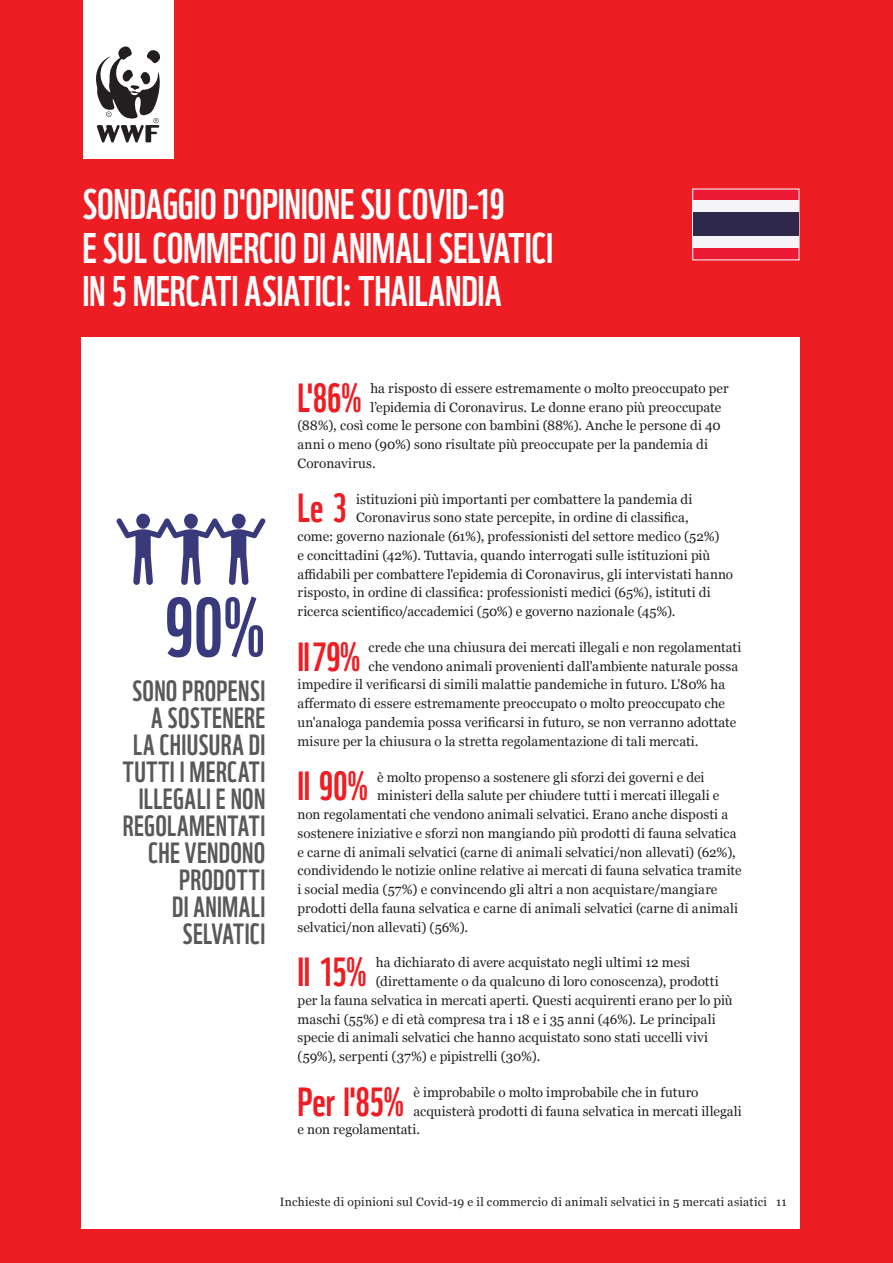
<style>
.page{position:relative;width:893px;height:1263px;background:#ee1d23}
.page>*{position:absolute;margin:0;border:0;box-sizing:border-box;transform-origin:0 0}
.A4_Italic_quotes_r{font:81px "WWF";color:#383a7c}
.A4_changeable_head{font:41.7px/43.5px "WWF";letter-spacing:-.01em;color:#fff}
._2016_Footnotes_text{font:39.6px "WWF";letter-spacing:-.01em;color:#ee1d23}
.A4_Italic_quotes_r-2{font:28.5px/27px "WWF";letter-spacing:.015em;color:#57585a;text-align:right}
._2016_Footnotes_text-2{font:13.5px "Georgia";letter-spacing:.005em;color:#231f20}
.A4_Folio_page_no_s{font:12px "Georgia";letter-spacing:.025em;color:#231f20}
</style>
<div class="page">
<div style="left:81px;top:338px;width:718px;height:891px;background:#fff"></div>
<div style="left:136px;top:514px;width:14px;height:15px;background:#383a7c;border-radius:50%"></div>
<div style="left:232px;top:514px;width:14px;height:15px;background:#383a7c;border-radius:50%"></div>
<div style="left:184px;top:514px;width:14px;height:15px;background:#383a7c;border-radius:50%"></div>
<svg style="left:116px;top:518px;width:150px;height:67px"></svg>
<div style="left:692px;top:189px;width:107px;height:71px;background:#ed1a36"></div>
<div style="left:693px;top:201px;width:106px;height:47px;background:#f5f5f7"></div>
<div style="left:693px;top:213px;width:105px;height:23px;background:#2e294a"></div>
<div style="left:83px;top:0;width:91px;height:159px;background:#fff"></div>
<svg style="left:96px;top:46px;width:65px;height:97px"></svg>
<p class="A4_changeable_head" style="left:82px;top:178px;width:472px">SONDAGGIO D'OPINIONE SU COVID-19<br>E SUL COMMERCIO DI ANIMALI SELVATICI<br>IN 5 MERCATI ASIATICI: THAILANDIA</p>
<p class="A4_Italic_quotes_r" style="left:164px;top:564px;width:103px">90%</p>
<p class="A4_Italic_quotes_r-2" style="left:123px;top:674px;width:144px">SONO PROPENSI<br>A SOSTENERE<br>LA CHIUSURA DI<br>TUTTI I MERCATI<br>ILLEGALI E NON<br>REGOLAMENTATI<br>CHE VENDONO<br>PRODOTTI<br>DI ANIMALI<br>SELVATICI</p>
<p class="_2016_Footnotes_text" style="left:298px;top:366px;width:66px">L'86%</p>
<p class="_2016_Footnotes_text-2" style="left:370px;top:378px;width:360px">ha risposto di essere estremamente o molto preoccupato per</p>
<p class="_2016_Footnotes_text-2" style="left:370px;top:397px;width:352px">l’epidemia di Coronavirus. Le donne erano più preoccupate</p>
<p class="_2016_Footnotes_text-2" style="left:298px;top:416px;width:425px">(88%), così come le persone con bambini (88%). Anche le persone di 40</p>
<p class="_2016_Footnotes_text-2" style="left:298px;top:435px;width:412px">anni o meno (90%) sono risultate più preoccupate per la pandemia di</p>
<p class="_2016_Footnotes_text-2" style="left:298px;top:453px;width:80px">Coronavirus.</p>
<p class="_2016_Footnotes_text" style="left:298px;top:477px;width:51px">Le 3</p>
<p class="_2016_Footnotes_text-2" style="left:356px;top:489px;width:338px">istituzioni più importanti per combattere la pandemia di</p>
<p class="_2016_Footnotes_text-2" style="left:356px;top:508px;width:334px">Coronavirus sono state percepite, in ordine di classifica,</p>
<p class="_2016_Footnotes_text-2" style="left:298px;top:527px;width:423px">come: governo nazionale (61%), professionisti del settore medico (52%)</p>
<p class="_2016_Footnotes_text-2" style="left:298px;top:545px;width:414px">e concittadini (42%). Tuttavia, quando interrogati sulle istituzioni più</p>
<p class="_2016_Footnotes_text-2" style="left:298px;top:564px;width:437px">affidabili per combattere l'epidemia di Coronavirus, gli intervistati hanno</p>
<p class="_2016_Footnotes_text-2" style="left:298px;top:583px;width:415px">risposto, in ordine di classifica: professionisti medici (65%), istituti di</p>
<p class="_2016_Footnotes_text-2" style="left:298px;top:602px;width:380px">ricerca scientifico/accademici (50%) e governo nazionale (45%).</p>
<p class="_2016_Footnotes_text" style="left:298px;top:625px;width:65px">Il 79%</p>
<p class="_2016_Footnotes_text-2" style="left:369px;top:637px;width:374px">crede che una chiusura dei mercati illegali e non regolamentati</p>
<p class="_2016_Footnotes_text-2" style="left:369px;top:656px;width:371px">che vendono animali provenienti dall'ambiente naturale possa</p>
<p class="_2016_Footnotes_text-2" style="left:298px;top:675px;width:429px">impedire il verificarsi di simili malattie pandemiche in futuro. L'80% ha</p>
<p class="_2016_Footnotes_text-2" style="left:298px;top:694px;width:429px">affermato di essere estremamente preoccupato o molto preoccupato che</p>
<p class="_2016_Footnotes_text-2" style="left:298px;top:712px;width:440px">un'analoga pandemia possa verificarsi in futuro, se non verranno adottate</p>
<p class="_2016_Footnotes_text-2" style="left:298px;top:731px;width:402px">misure per la chiusura o la stretta regolamentazione di tali mercati.</p>
<p class="_2016_Footnotes_text" style="left:298px;top:755px;width:72px">Il 90%</p>
<p class="_2016_Footnotes_text-2" style="left:377px;top:767px;width:329px">è molto propenso a sostenere gli sforzi dei governi e dei</p>
<p class="_2016_Footnotes_text-2" style="left:377px;top:786px;width:344px">ministeri della salute per chiudere tutti i mercati illegali e</p>
<p class="_2016_Footnotes_text-2" style="left:298px;top:804px;width:432px">non regolamentati che vendono animali selvatici. Erano anche disposti a</p>
<p class="_2016_Footnotes_text-2" style="left:298px;top:823px;width:441px">sostenere iniziative e sforzi non mangiando più prodotti di fauna selvatica</p>
<p class="_2016_Footnotes_text-2" style="left:298px;top:842px;width:440px">e carne di animali selvatici (carne di animali selvatici/non allevati) (62%),</p>
<p class="_2016_Footnotes_text-2" style="left:298px;top:861px;width:446px">condividendo le notizie online relative ai mercati di fauna selvatica tramite</p>
<p class="_2016_Footnotes_text-2" style="left:298px;top:879px;width:421px">i social media (57%) e convincendo gli altri a non acquistare/mangiare</p>
<p class="_2016_Footnotes_text-2" style="left:298px;top:898px;width:442px">prodotti della fauna selvatica e carne di animali selvatici (carne di animali</p>
<p class="_2016_Footnotes_text-2" style="left:298px;top:917px;width:172px">selvatici/non allevati) (56%).</p>
<p class="_2016_Footnotes_text" style="left:298px;top:941px;width:71px">Il 15%</p>
<p class="_2016_Footnotes_text-2" style="left:376px;top:953px;width:316px">ha dichiarato di avere acquistato negli ultimi 12 mesi</p>
<p class="_2016_Footnotes_text-2" style="left:376px;top:971px;width:344px">(direttamente o da qualcuno di loro conoscenza), prodotti</p>
<p class="_2016_Footnotes_text-2" style="left:298px;top:990px;width:437px">per la fauna selvatica in mercati aperti. Questi acquirenti erano per lo più</p>
<p class="_2016_Footnotes_text-2" style="left:298px;top:1009px;width:420px">maschi (55%) e di età compresa tra i 18 e i 35 anni (46%). Le principali</p>
<p class="_2016_Footnotes_text-2" style="left:298px;top:1028px;width:412px">specie di animali selvatici che hanno acquistato sono stati uccelli vivi</p>
<p class="_2016_Footnotes_text-2" style="left:298px;top:1046px;width:244px">(59%), serpenti (37%) e pipistrelli (30%).</p>
<p class="_2016_Footnotes_text" style="left:298px;top:1070px;width:108px">Per l'85%</p>
<p class="_2016_Footnotes_text-2" style="left:413px;top:1082px;width:287px">è improbabile o molto improbabile che in futuro</p>
<p class="_2016_Footnotes_text-2" style="left:413px;top:1101px;width:330px">acquisterà prodotti di fauna selvatica in mercati illegali</p>
<p class="_2016_Footnotes_text-2" style="left:298px;top:1120px;width:124px">e non regolamentati.</p>
<p class="A4_Folio_page_no_s" style="left:280px;top:1193px;width:508px">Inchieste di opinioni sul Covid-19 e il commercio di animali selvatici in 5 mercati asiatici 11</p>
</div>
